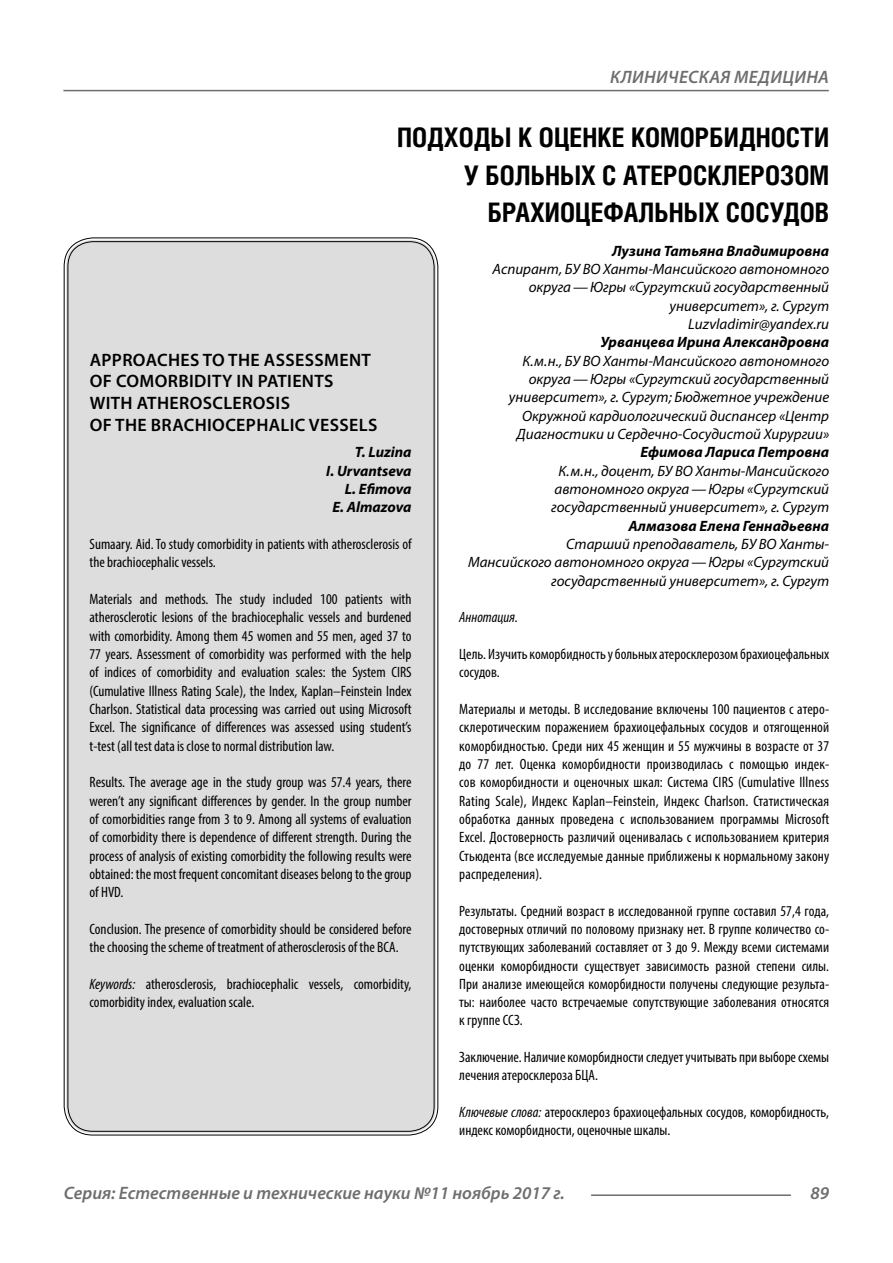
<style>
.page{position:relative;width:893px;height:1263px;background:#fff}
.page>*{position:absolute;margin:0;border:0;box-sizing:border-box;transform-origin:0 0}
.Header{font:700 27px/37.5px "Helios Cond";color:#000;text-align:right}
.Header-eng{font:600 18px/21.6px "Myriad Pro";letter-spacing:.02em;color:#000}
.t1{font:italic 600 18px "Myriad Pro";color:#6e6e6e}
.t2{font:italic 600 18px "Myriad Pro";letter-spacing:.02em;color:#6e6e6e}
.Annotation-rus{font:condensed 15px/18.3px "Myriad Pro";color:#000}
.Annotation-eng{font:condensed 15px/18.3px "Myriad Pro";color:#000}
.Author-doc{font:italic 15px/18.3px "Myriad Pro";color:#000;text-align:right}
.Author{font:italic 700 15px "Myriad Pro";color:#000}
.Author-eng{font:italic 700 15px "Myriad Pro";color:#000}
.Author-email{font:italic 15px "Myriad Pro";color:#000}
.Annotation-rus-2{font:italic condensed 15px "Myriad Pro";color:#000}
.s1{font-style:italic}
</style>
<div class="page">
<hr style="left:63px;top:90px;width:766px;height:1px;background:#6e6e6e">
<hr style="left:591px;top:1194px;width:200px;height:2px;background:#6e6e6e">
<div style="left:66px;top:240px;width:370px;height:893px;background:#ddd;border-radius:27px"></div>
<p class="t2" style="left:610px;top:66px;width:220px">КЛИНИЧЕСКАЯ МЕДИЦИНА</p>
<p class="Header" style="left:397px;top:118px;width:434px">ПОДХОДЫ К ОЦЕНКЕ КОМОРБИДНОСТИ<br>У БОЛЬНЫХ С АТЕРОСКЛЕРОЗОМ<br>БРАХИОЦЕФАЛЬНЫХ СОСУДОВ</p>
<p class="Author" style="left:612px;top:241px;width:219px">Лузина Татьяна Владимировна</p>
<p class="Author-doc" style="left:492px;top:260px;width:338px">Аспирант, БУ ВО Ханты-Мансийского автономного округа—Югры «Сургутский государственный университет», г. Сургут</p>
<p class="Author-email" style="left:688px;top:315px;width:142px">Luzvladimir@yandex.ru</p>
<p class="Author" style="left:601px;top:333px;width:230px">Урванцева Ирина Александровна</p>
<p class="Author-doc" style="left:509px;top:351px;width:322px">К.м.н., БУ ВО Ханты-Мансийского автономного округа—Югры «Сургутский государственный университет», г. Сургут; Бюджетное учреждение Окружной кардиологический диспансер «Центр Диагностики и Сердечно-Сосудистой Хирургии»</p>
<p class="Author" style="left:640px;top:443px;width:190px">Ефимова Лариса Петровна</p>
<p class="Author-doc" style="left:551px;top:461px;width:279px;text-align:center">К.м.н., доцент, БУ ВО Ханты-Мансийского автономного округа—Югры «Сургутский государственный университет», г. Сургут</p>
<p class="Author" style="left:628px;top:516px;width:202px">Алмазова Елена Геннадьевна</p>
<p class="Author-doc" style="left:468px;top:535px;width:363px">Старший преподаватель, БУ ВО Ханты-<br>Мансийского автономного округа—Югры «Сургутский государственный университет», г. Сургут</p>
<p class="Annotation-rus-2" style="left:459px;top:608px;width:60px">Аннотация.</p>
<p class="Annotation-rus" style="left:459px;top:645px;width:371px">Цель. Изучить коморбидность у больных атеросклерозом брахиоцефальных сосудов.</p>
<p class="Annotation-rus" style="left:459px;top:700px;width:371px;text-align:justify">Материалы и методы. В исследование включены 100 пациентов с атеро&shy;склеротическим поражением брахиоцефальных сосудов и отягощенной коморбидностью. Среди них 45 женщин и 55 мужчины в возрасте от 37 до 77 лет. Оценка коморбидности производилась с помощью индек&shy;сов коморбидности и оценочных шкал: Система CIRS (Cumulative Illness Rating Scale), Индекс Kaplan–Feinstein, Индекс Charlson. Статистическая обработка данных проведена с использованием программы Microsoft Excel. Достоверность различий оценивалась с использованием критерия Стьюдента (все исследуемые данные приближены к нормальному закону распределения).</p>
<p class="Annotation-rus" style="left:459px;top:901px;width:371px;text-align:justify">Результаты. Средний возраст в исследованной группе составил 57,4 года, достоверных отличий по половому признаку нет. В группе количество со&shy;путствующих заболеваний составляет от 3 до 9. Между всеми системами оценки коморбидности существует зависимость разной степени силы.<br>При анализе имеющейся коморбидности получены следующие результа&shy;ты: наиболее часто встречаемые сопутствующие заболевания относятся к группе ССЗ.</p>
<p class="Annotation-rus" style="left:459px;top:1048px;width:371px">Заключение. Наличие коморбидности следует учитывать при выборе схемы лечения атеросклероза БЦА.</p>
<p class="Annotation-rus" style="left:459px;top:1103px;width:371px"><span class="s1">Ключевые слова:</span> атеросклероз брахиоцефальных сосудов, коморбидность, индекс коморбидности, оценочные шкалы.</p>
<p class="Header-eng" style="left:90px;top:348px;width:289px">APPROACHES TO THE ASSESSMENT<br>OF COMORBIDITY IN PATIENTS<br>WITH ATHEROSCLEROSIS<br>OF THE BRACHIOCEPHALIC VESSELS</p>
<p class="Author-eng" style="left:355px;top:443px;width:58px">T. Luzina</p>
<p class="Author-eng" style="left:326px;top:461px;width:87px">I. Urvantseva</p>
<p class="Author-eng" style="left:345px;top:479px;width:68px">L. Efimova</p>
<p class="Author-eng" style="left:332px;top:498px;width:81px">E. Almazova</p>
<p class="Annotation-eng" style="left:90px;top:535px;width:323px">Sumaary. Aid. To study comorbidity in patients with atherosclerosis of the brachiocephalic vessels.</p>
<p class="Annotation-eng" style="left:90px;top:590px;width:324px;text-align:justify">Materials and methods. The study included 100 patients with atherosclerotic lesions of the brachiocephalic vessels and burdened with comorbidity. Among them 45 women and 55 men, aged 37 to 77 years. Assessment of comorbidity was performed with the help of indices of comorbidity and evaluation scales: the System CIRS (Cumulative Illness Rating Scale), the Index, Kaplan–Feinstein Index Charlson. Statistical data processing was carried out using Microsoft Excel. The significance of differences was assessed using student’s t-test (all test data is close to normal distribution law.</p>
<p class="Annotation-eng" style="left:90px;top:773px;width:324px;text-align:justify">Results. The average age in the study group was 57.4 years, there weren’t any significant differences by gender. In the group number of comorbidities range from 3 to 9. Among all systems of evaluation of comorbidity there is dependence of different strength. During the process of analysis of existing comorbidity the following results were obtained: the most frequent concomitant diseases belong to the group of HVD.</p>
<p class="Annotation-eng" style="left:90px;top:919px;width:323px">Conclusion. The presence of comorbidity should be considered before the choosing the scheme of treatment of atherosclerosis of the BCA.</p>
<p class="Annotation-eng" style="left:90px;top:974px;width:323px"><span class="s1">Keywords:</span> atherosclerosis, brachiocephalic vessels, comorbidity, comorbidity index, evaluation scale.</p>
<p class="t1" style="left:64px;top:1182px;width:503px">Серия: Естественные и технические науки №11 ноябрь 2017 г.</p>
<p class="t1" style="left:810px;top:1182px;width:20px">89</p>
</div>
